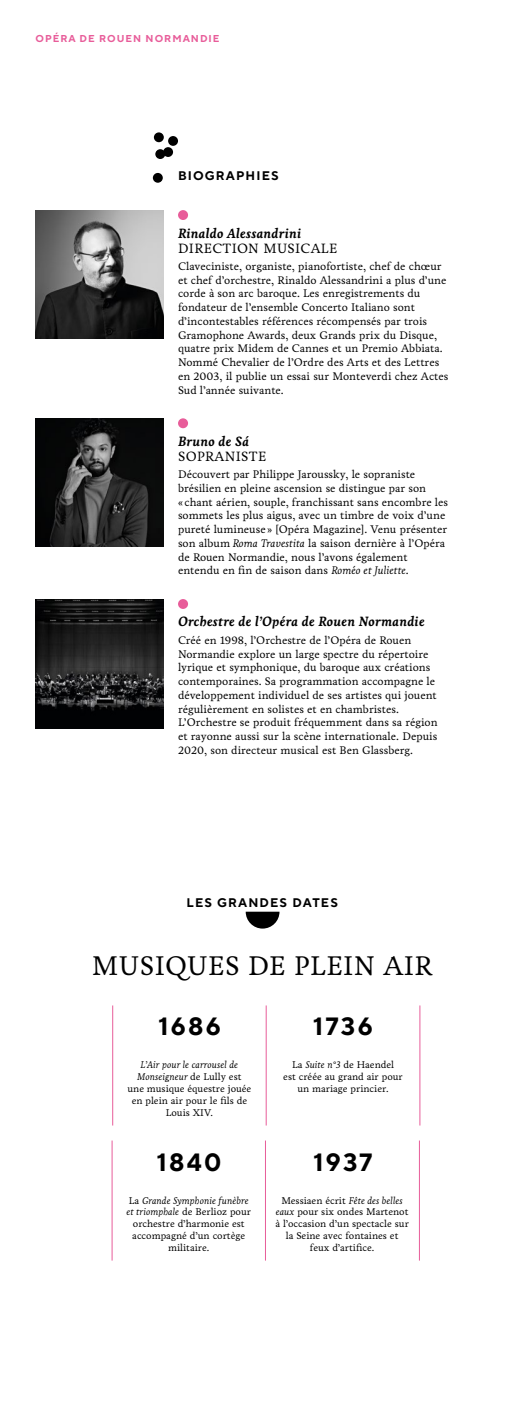
<style>
.page{position:relative;width:532px;height:1418px;background:#fff}
.page>*{position:absolute;margin:0;border:0;box-sizing:border-box;transform-origin:0 0}
.t1{font:27.5px "Livory";letter-spacing:.015em;color:#000}
.t2{font:700 25px "TT Norms Pro";letter-spacing:.09em;color:#000}
.t3{font:italic 700 13.75px "Livory";letter-spacing:.01em;color:#000}
.t4{font:13.75px "Livory";letter-spacing:.025em;color:#000}
.t5{font:700 12.5px "TT Norms Pro";letter-spacing:.09em;color:#000}
.t6{font:11.25px/13.8px "Livory";color:#000}
.t7{font:10px/11.9px "Livory";color:#000;text-align:center}
.t8{font:700 10px "TT Norms Pro";letter-spacing:.1em;color:#e85d9a}
.s1{font-style:italic}
</style>
<div class="page">
<div style="left:178px;top:210px;width:10px;height:10px;background:#e85d9a;border-radius:50%"></div>
<div style="left:178px;top:418px;width:10px;height:10px;background:#e85d9a;border-radius:50%"></div>
<div style="left:178px;top:599px;width:10px;height:10px;background:#e85d9a;border-radius:50%"></div>
<img style="left:35px;top:210px;width:129px;height:128px">
<img style="left:35px;top:418px;width:129px;height:128px">
<img style="left:35px;top:600px;width:129px;height:128px">
<svg style="left:245px;top:911px;width:34px;height:17px"></svg>
<div style="left:163px;top:147px;width:10px;height:10px;background:#000;border-radius:50%"></div>
<div style="left:153px;top:173px;width:10px;height:10px;background:#000;border-radius:50%"></div>
<div style="left:154px;top:132px;width:10px;height:10px;background:#000;border-radius:50%"></div>
<div style="left:168px;top:136px;width:10px;height:10px;background:#000;border-radius:50%"></div>
<div style="left:155px;top:149px;width:10px;height:10px;background:#000;border-radius:50%"></div>
<hr style="left:265px;top:1140px;width:1px;height:120px;background:#e85d9a">
<hr style="left:266px;top:1005px;width:1px;height:120px;background:#e85d9a">
<hr style="left:419px;top:1140px;width:1px;height:120px;background:#e85d9a">
<hr style="left:419px;top:1005px;width:1px;height:120px;background:#e85d9a">
<hr style="left:112px;top:1005px;width:1px;height:120px;background:#e85d9a">
<hr style="left:112px;top:1140px;width:1px;height:120px;background:#e85d9a">
<p class="t8" style="left:35px;top:31px;width:185px">OPÉRA DE ROUEN NORMANDIE</p>
<p class="t5" style="left:178px;top:166px;width:102px">BIOGRAPHIES</p>
<p class="t3" style="left:178px;top:224px;width:125px">Rinaldo Alessandrini</p>
<p class="t4" style="left:178px;top:239px;width:161px">DIRECTION MUSICALE</p>
<p class="t6" style="left:178px;top:259px;width:272px">Claveciniste, organiste, pianofortiste, chef de chœur et chef d’orchestre, Rinaldo Alessandrini a plus d’une corde à son arc baroque. Les enregistrements du fondateur de l’ensemble Concerto Italiano sont d’incontestables références récompensés par trois Gramophone Awards, deux Grands prix du Disque, quatre prix Midem de Cannes et un Premio Abbiata.<br>Nommé Chevalier de l’Ordre des Arts et des Lettres en 2003, il publie un essai sur Monteverdi chez Actes Sud l’année suivante.</p>
<p class="t3" style="left:178px;top:433px;width:73px">Bruno de Sá</p>
<p class="t4" style="left:178px;top:448px;width:90px">SOPRANISTE</p>
<p class="t6" style="left:178px;top:467px;width:271px">Découvert par Philippe Jaroussky, le sopraniste brésilien en pleine ascension se distingue par son<br>« chant aérien, souple, franchissant sans encombre les sommets les plus aigus, avec un timbre de voix d’une pureté lumineuse » [Opéra Magazine]. Venu présenter son album <span class="s1">Roma Travestita</span> la saison dernière à l’Opéra de Rouen Normandie, nous l’avons également entendu en fin de saison dans <span class="s1">Roméo et Juliette</span>.</p>
<p class="t3" style="left:178px;top:613px;width:248px">Orchestre de l’Opéra de Rouen Normandie</p>
<p class="t6" style="left:178px;top:633px;width:261px">Créé en 1998, l’Orchestre de l’Opéra de Rouen Normandie explore un large spectre du répertoire lyrique et symphonique, du baroque aux créations contemporaines. Sa programmation accompagne le développement individuel de ses artistes qui jouent régulièrement en solistes et en chambristes.<br>L’Orchestre se produit fréquemment dans sa région et rayonne aussi sur la scène internationale. Depuis 2020, son directeur musical est Ben Glassberg.</p>
<p class="t5" style="left:186px;top:893px;width:153px">LES GRANDES DATES</p>
<h1 class="t1" style="left:92px;top:949px;width:342px">MUSIQUES DE PLEIN AIR</h1>
<h2 class="t2" style="left:158px;top:1008px;width:64px">1686</h2>
<h2 class="t2" style="left:313px;top:1008px;width:61px">1736</h2>
<p class="t7" style="left:127px;top:1059px;width:125px"><span class="s1">L’Air pour le carrousel de<br>Monseigneur</span> de Lully est<br>une musique équestre jouée en plein air pour le fils de<br>Louis XIV.</p>
<p class="t7" style="left:283px;top:1059px;width:121px">La <span class="s1">Suite n°3</span> de Haendel<br>est créée au grand air pour un mariage princier.</p>
<h2 class="t2" style="left:157px;top:1143px;width:66px">1840</h2>
<h2 class="t2" style="left:313px;top:1143px;width:61px">1937</h2>
<p class="t7" style="left:275px;top:1194px;width:135px">Messiaen écrit <span class="s1">Fête des belles eaux</span> pour six ondes Martenot à l’occasion d’un spectacle sur la Seine avec fontaines et feux d’artifice.</p>
<p class="t7" style="left:126px;top:1194px;width:126px">La <span class="s1">Grande Symphonie funèbre et triomphale</span> de Berlioz pour orchestre d’harmonie est accompagné d’un cortège militaire.</p>
</div>
